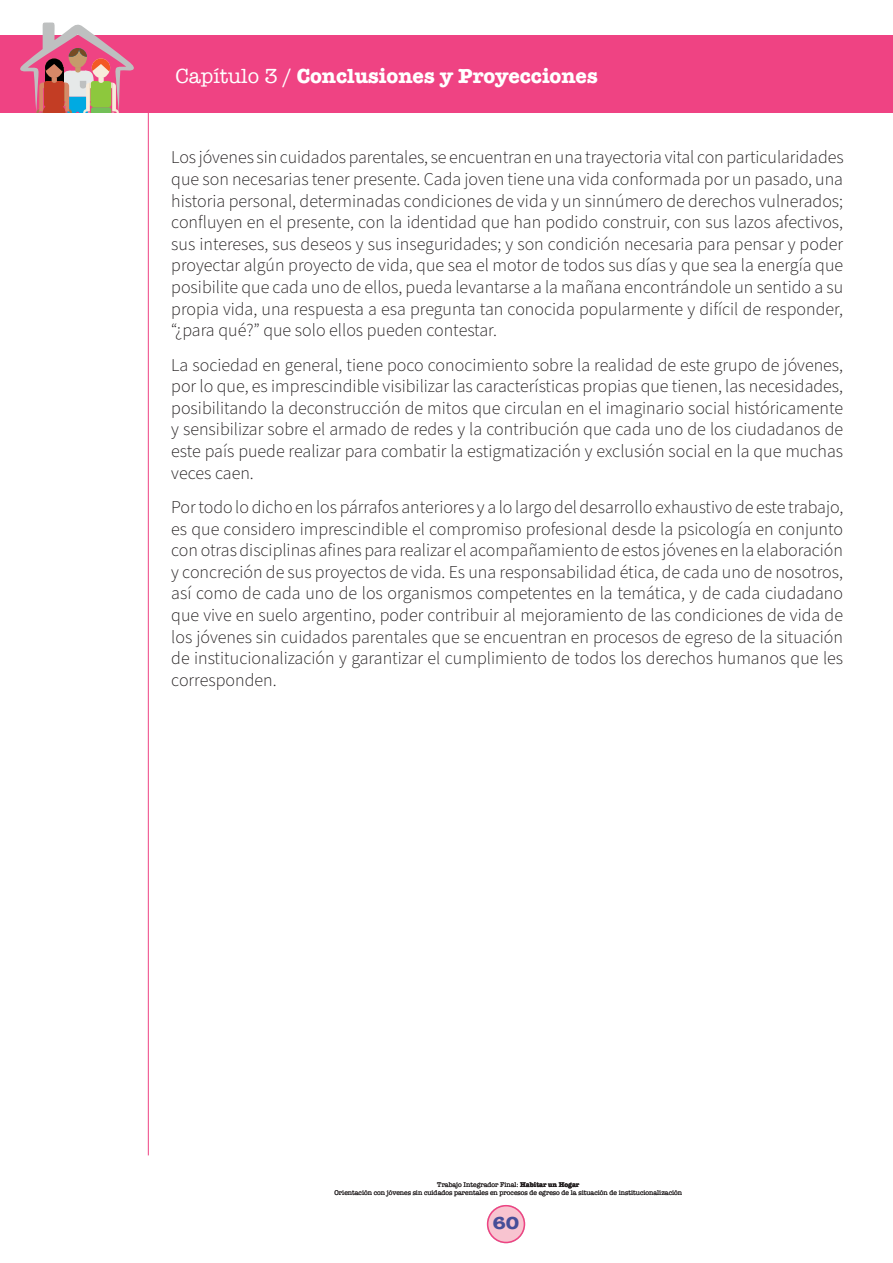
<style>
.page{position:relative;width:893px;height:1263px;background:#fff}
.page>*{position:absolute;margin:0;border:0;box-sizing:border-box;transform-origin:0 0}
.t1{font:700 21px "American Typewriter";color:#fff}
.Texto_General{font:300 18px/21.6px "Source Sans Pro";color:#231f20;text-align:justify}
.t2{font:700 18px "American Typewriter";color:#464e98;scale:1.14 1}
.t3{font:7.05px/8.4px "American Typewriter";color:#231f20;text-align:center;scale:.95 1}
.s1{font-weight:400}
.s2{font-weight:700}
</style>
<div class="page">
<div style="left:0;top:35px;width:893px;height:77px;background:#ef4383"></div>
<div style="left:488px;top:1206px;width:36px;height:36px;background:#f8c4d0;border-radius:50%"></div>
<div style="left:487px;top:1205px;width:38px;height:38px;border:2px solid #ef4383;border-radius:50%"></div>
<hr style="left:148px;top:68px;width:1px;height:1087px;background:#ef4383">
<svg style="left:20px;top:22px;width:114px;height:90px"></svg>
<p class="t1" style="left:176px;top:57px;width:424px"><span class="s1">Capítulo 3 /</span> Conclusiones y Proyecciones</p>
<p class="Texto_General" style="left:171px;top:147px;width:674px">Los jóvenes sin cuidados parentales, se encuentran en una trayectoria vital con particularidades que son necesarias tener presente. Cada joven tiene una vida conformada por un pasado, una historia personal, determinadas condiciones de vida y un sinnúmero de derechos vulnerados; confluyen en el presente, con la identidad que han podido construir, con sus lazos afectivos, sus intereses, sus deseos y sus inseguridades; y son condición necesaria para pensar y poder proyectar algún proyecto de vida, que sea el motor de todos sus días y que sea la energía que posibilite que cada uno de ellos, pueda levantarse a la mañana encontrándole un sentido a su propia vida, una respuesta a esa pregunta tan conocida popularmente y difícil de responder, “¿para qué?” que solo ellos pueden contestar.</p>
<p class="Texto_General" style="left:171px;top:354px;width:673px">La sociedad en general, tiene poco conocimiento sobre la realidad de este grupo de jóvenes, por lo que, es imprescindible visibilizar las características propias que tienen, las necesidades, posibilitando la deconstrucción de mitos que circulan en el imaginario social históricamente y sensibilizar sobre el armado de redes y la contribución que cada uno de los ciudadanos de este país puede realizar para combatir la estigmatización y exclusión social en la que muchas veces caen.</p>
<p class="Texto_General" style="left:171px;top:497px;width:674px">Por todo lo dicho en los párrafos anteriores y a lo largo del desarrollo exhaustivo de este trabajo, es que considero imprescindible el compromiso profesional desde la psicología en conjunto con otras disciplinas afines para realizar el acompañamiento de estos jóvenes en la elaboración y concreción de sus proyectos de vida. Es una responsabilidad ética, de cada uno de nosotros, así como de cada uno de los organismos competentes en la temática, y de cada ciudadano que vive en suelo argentino, poder contribuir al mejoramiento de las condiciones de vida de los jóvenes sin cuidados parentales que se encuentran en procesos de egreso de la situación de institucionalización y garantizar el cumplimiento de todos los derechos humanos que les corresponden.</p>
<p class="t3" style="left:335px;top:1180px;width:367px">Trabajo Integrador Final: <span class="s2">Habitar un Hogar<br></span>Orientación con jóvenes sin cuidados parentales en procesos de egreso de la situación de institucionalización</p>
<p class="t2" style="left:492px;top:1207px;width:25px">60</p>
</div>
